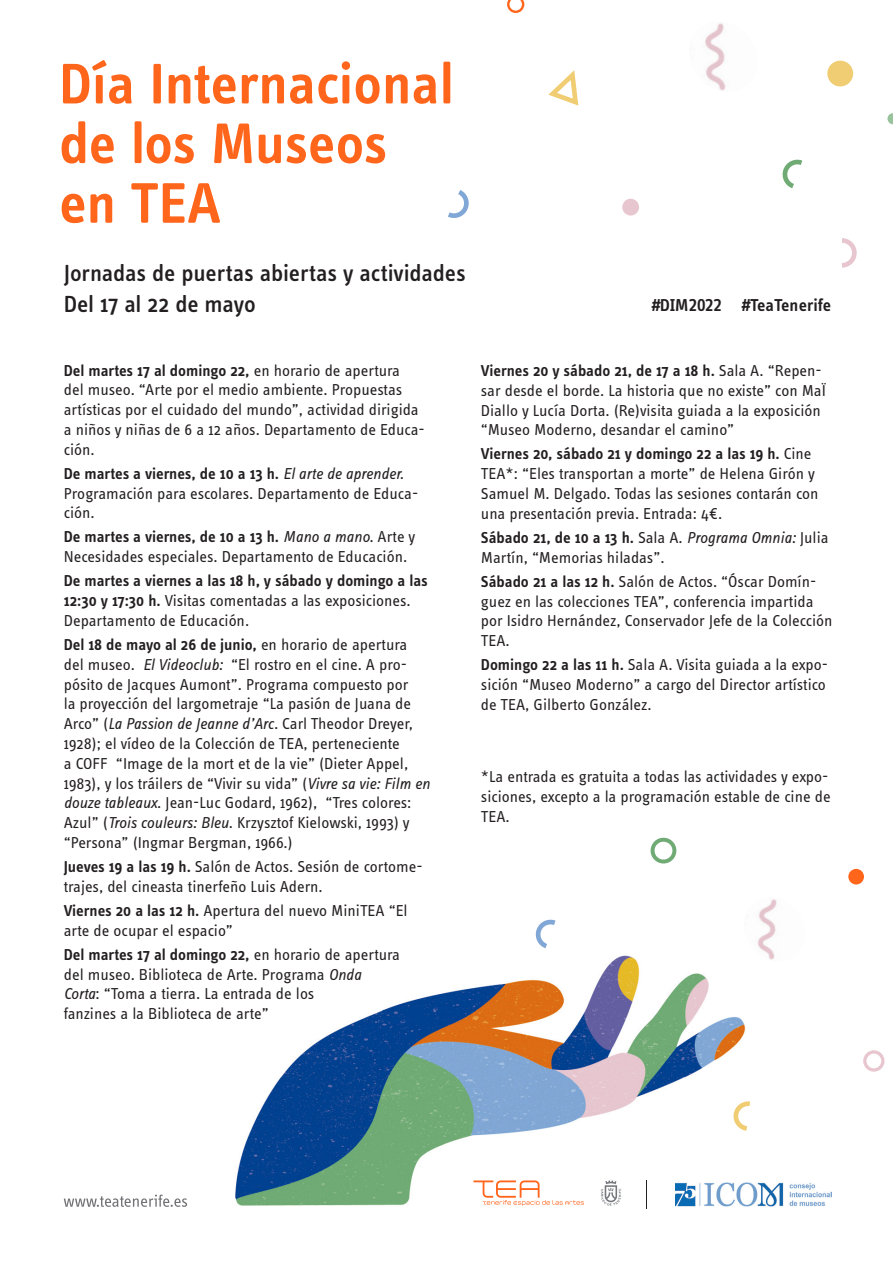
<style>
.page{position:relative;width:893px;height:1263px;background:#fff}
.page>*{position:absolute;margin:0;border:0;box-sizing:border-box;transform-origin:0 0}
.t1{font:600 59.1px "Info Text";letter-spacing:-.005em;color:#ff661c}
.t2{font:500 24px "Info Text";letter-spacing:-.005em;color:#231f20}
.Mes{font:600 17.85px "Info Text";color:#231f20}
.TEXTO{font:16.35px/19.8px "Info Text";color:#231f20}
.s1{font-style:italic}
.s2{font-family:"Info Disp"}
.s3{font-weight:600}
</style>
<div class="page">
<svg style="left:64px;top:1194px;width:123px;height:13px"></svg>
<img style="left:774px;top:1182px;width:57px;height:25px">
<div style="left:651px;top:838px;width:25px;height:25px;border:4px solid #70ab75;border-radius:50%"></div>
<div style="left:863px;top:1050px;width:21px;height:21px;border:3px solid #e7c6cf;border-radius:50%"></div>
<svg style="left:448px;top:190px;width:21px;height:27px"></svg>
<div style="left:622px;top:199px;width:17px;height:17px;background:#e7c6cf;border-radius:50%"></div>
<svg style="left:548px;top:70px;width:31px;height:36px"></svg>
<svg style="left:842px;top:238px;width:15px;height:30px"></svg>
<img style="left:705px;top:23px;width:21px;height:68px">
<img style="left:758px;top:899px;width:19px;height:59px">
<svg style="left:782px;top:160px;width:21px;height:28px"></svg>
<svg style="left:507px;top:0;width:17px;height:13px"></svg>
<div style="left:848px;top:869px;width:16px;height:15px;background:#ff661c;border-radius:50%"></div>
<div style="left:827px;top:61px;width:26px;height:25px;background:#f0cd73;border-radius:50%"></div>
<svg style="left:887px;top:113px;width:6px;height:11px"></svg>
<svg style="left:535px;top:920px;width:21px;height:22px"></svg>
<img style="left:235px;top:942px;width:539px;height:267px">
<p class="t1" style="left:59px;top:50px;width:397px">Día Internacional</p>
<p class="t1" style="left:59px;top:109px;width:330px">de los Museos</p>
<p class="t1" style="left:59px;top:169px;width:163px">en TEA</p>
<p class="t2" style="left:64px;top:259px;width:403px">Jornadas de puertas abiertas y actividades</p>
<p class="t2" style="left:64px;top:290px;width:193px">Del 17 al 22 de mayo</p>
<p class="Mes" style="left:650px;top:295px;width:182px"><span class="s1">#</span><span class="s2">DIM2022</span> <span class="s1">#</span>TeaTenerife</p>
<p class="TEXTO" style="left:64px;top:360px;width:363px"><span class="s3">Del martes 17 al domingo 22,</span> en horario de apertura<br>del museo. “Arte por el medio ambiente. Propuestas artísticas por el cuidado del mundo”, actividad dirigida a niños y niñas de 6 a 12 años. Departamento de Educa&shy;ción.</p>
<p class="TEXTO" style="left:64px;top:463px;width:356px"><span class="s3">De martes a viernes, de 10 a 13 h.</span> <span class="s1">El arte de aprender.<br></span>Programación para escolares. Departamento de Educa&shy;ción.</p>
<p class="TEXTO" style="left:64px;top:527px;width:353px"><span class="s3">De martes a viernes, de 10 a 13 h.</span> <span class="s1">Mano a mano.</span> Arte y<br>Necesidades especiales. Departamento de Educación.</p>
<p class="TEXTO" style="left:64px;top:571px;width:365px"><span class="s3">De martes a viernes a las 18 h, y sábado y domingo a las<br>12:30 y 17:30 h.</span> Visitas comentadas a las exposiciones.<br>Departamento de Educación.</p>
<p class="TEXTO" style="left:64px;top:635px;width:368px"><span class="s3">Del 18 de mayo al 26 de junio,</span> en horario de apertura del museo. <span class="s1">El Videoclub:</span> “El rostro en el cine. A pro&shy;pósito de Jacques Aumont”. Programa compuesto por<br>la proyección del largometraje “La pasión de Juana de Arco” (<span class="s1">La Passion de Jeanne d’Arc.</span> Carl Theodor Dreyer, 1928); el vídeo de la Colección de TEA, perteneciente<br>a COFF “Image de la mort et de la vie” (Dieter Appel, 1983), y los tráilers de “Vivir su vida” (<span class="s1">Vivre sa vie: Film en douze tableaux</span>. Jean-Luc Godard, 1962), “Tres colores:<br>Azul” (<span class="s1">Trois couleurs: Bleu</span>. Krzysztof Kielowski, 1993) y “Persona” (Ingmar Bergman, 1966.)</p>
<p class="TEXTO" style="left:64px;top:857px;width:360px"><span class="s3">Jueves 19 a las 19 h.</span> Salón de Actos. Sesión de cortome&shy;trajes, del cineasta tinerfeño Luis Adern.</p>
<p class="TEXTO" style="left:64px;top:900px;width:345px"><span class="s3">Viernes 20 a las 12 h.</span> Apertura del nuevo MiniTEA “El arte de ocupar el espacio”</p>
<p class="TEXTO" style="left:64px;top:944px;width:338px"><span class="s3">Del martes 17 al domingo 22,</span> en horario de apertura del museo. Biblioteca de Arte. Programa <span class="s1">Onda Corta</span>: “Toma a tierra. La entrada de los<br>fanzines a la Biblioteca de arte”</p>
<p class="TEXTO" style="left:481px;top:361px;width:347px"><span class="s3">Viernes 20 y sábado 21, de 17 a 18 h.</span> Sala A. “Repen&shy;sar desde el borde. La historia que no existe” con MaÏ Diallo y Lucía Dorta. (Re)visita guiada a la exposición “Museo Moderno, desandar el camino”</p>
<p class="TEXTO" style="left:481px;top:444px;width:339px"><span class="s3">Viernes 20, sábado 21 y domingo 22 a las 19 h.</span> Cine TEA*: “Eles transportan a morte” de Helena Girón y Samuel M. Delgado. Todas las sesiones contarán con una presentación previa. Entrada: 4€.</p>
<p class="TEXTO" style="left:481px;top:528px;width:349px"><span class="s3">Sábado 21, de 10 a 13 h.</span> Sala A. <span class="s1">Programa Omnia:</span> Julia<br>Martín, “Memorias hiladas”.</p>
<p class="TEXTO" style="left:481px;top:571px;width:353px"><span class="s3">Sábado 21 a las 12 h.</span> Salón de Actos. “Óscar Domín&shy;guez en las colecciones TEA”, conferencia impartida por Isidro Hernández, Conservador Jefe de la Colección TEA.</p>
<p class="TEXTO" style="left:481px;top:655px;width:349px"><span class="s3">Domingo 22 a las 11 h.</span> Sala A. Visita guiada a la expo&shy;sición “Museo Moderno” a cargo del Director artístico de TEA, Gilberto González.</p>
<p class="TEXTO" style="left:481px;top:767px;width:351px">*La entrada es gratuita a todas las actividades y expo&shy;siciones, excepto a la programación estable de cine de<br>TEA.</p>
</div>
